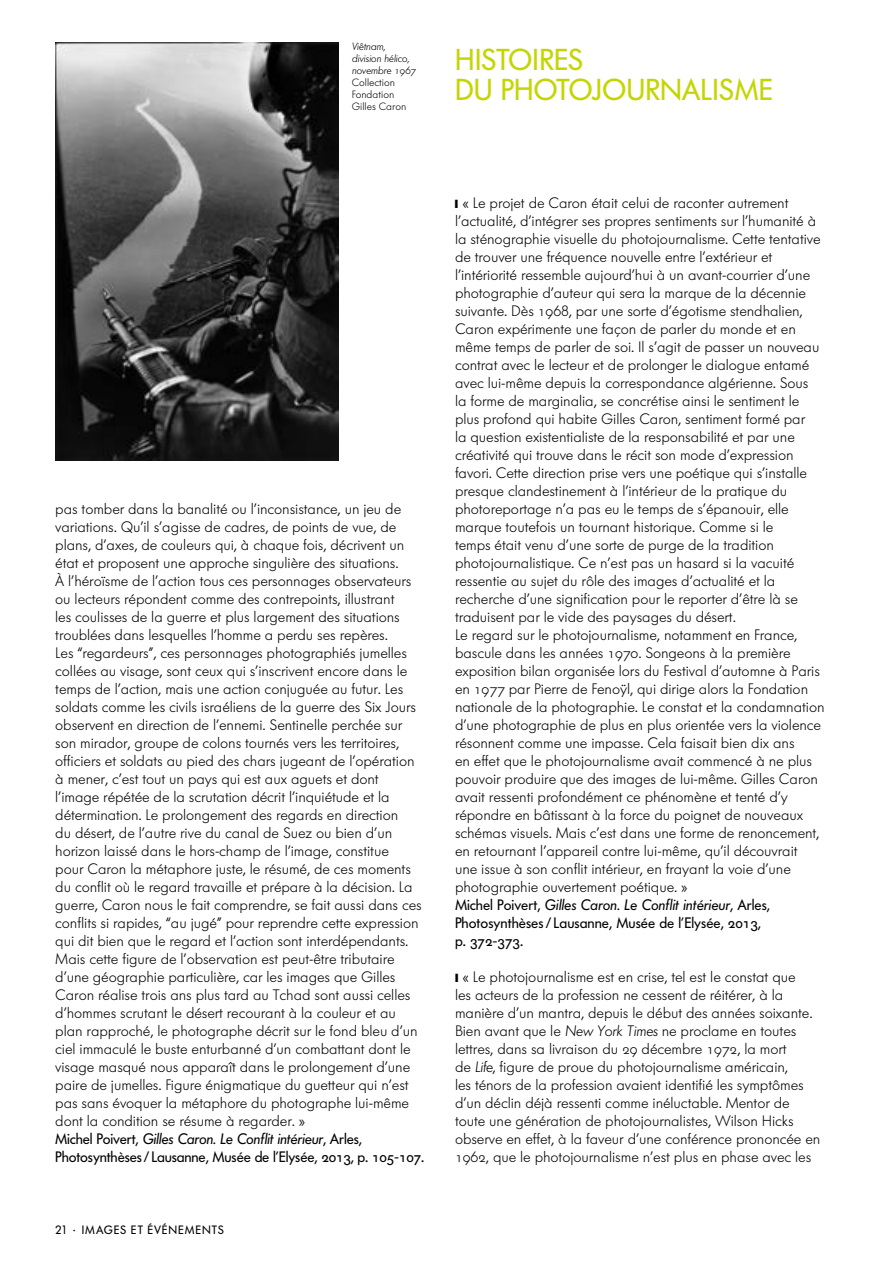
<style>
.page{position:relative;width:893px;height:1263px;background:#fff}
.page>*{position:absolute;margin:0;border:0;box-sizing:border-box;transform-origin:0 0}
.t1{font:30px/30px "Futura Serie BQ";color:#c4d600}
.t2{font:15px/18px "Futura Serie BQ Light Mix";letter-spacing:-.005em;color:#000}
.t3{font:15px/18px "Futura Serie BQ Book Mix";letter-spacing:-.005em;color:#000}
.t4{font:15px "Futura Serie BQ Book Oblique Mix";letter-spacing:-.005em;color:#000}
.t5{font:12px "Futura Serie BQ";letter-spacing:.07em;color:#000}
.t6{font:10.5px/12px "Futura Serie BQ Light Oblique Mix";color:#000}
.t7{font:10.5px/12px "Futura Serie BQ Light Mix";color:#000}
.s1{font-family:"Futura Serie BQ Book Mix"}
.s2{font-family:"Futura Serie BQ Light Oblique Mix"}
</style>
<div class="page">
<img style="left:55px;top:43px;width:284px;height:417px">
<p class="t6" style="left:352px;top:41px;width:66px">Viêtnam, division hélico, novembre 1967</p>
<p class="t7" style="left:352px;top:77px;width:56px">Collection<br>Fondation<br>Gilles Caron</p>
<h1 class="t1" style="left:455px;top:45px;width:320px">HISTOIRES<br>DU PHOTOJOURNALISME</h1>
<p class="t2" style="left:55px;top:500px;width:368px">pas tomber dans la banalité ou l’inconsistance, un jeu de variations. Qu’il s’agisse de cadres, de points de vue, de plans, d’axes, de couleurs qui, à chaque fois, décrivent un état et proposent une approche singulière des situations.<br>À l’héroïsme de l’action tous ces personnages observateurs ou lecteurs répondent comme des contrepoints, illustrant<br>les coulisses de la guerre et plus largement des situations troublées dans lesquelles l’homme a perdu ses repères.<br>Les “regardeurs”, ces personnages photographiés jumelles collées au visage, sont ceux qui s’inscrivent encore dans le temps de l’action, mais une action conjuguée au futur. Les soldats comme les civils israéliens de la guerre des Six Jours observent en direction de l’ennemi. Sentinelle perchée sur son mirador, groupe de colons tournés vers les territoires, officiers et soldats au pied des chars jugeant de l’opération à mener, c’est tout un pays qui est aux aguets et dont l’image répétée de la scrutation décrit l’inquiétude et la détermination. Le prolongement des regards en direction<br>du désert, de l’autre rive du canal de Suez ou bien d’un horizon laissé dans le hors-champ de l’image, constitue<br>pour Caron la métaphore juste, le résumé, de ces moments du conflit où le regard travaille et prépare à la décision. La guerre, Caron nous le fait comprendre, se fait aussi dans ces conflits si rapides, “au jugé” pour reprendre cette expression qui dit bien que le regard et l’action sont interdépendants.<br>Mais cette figure de l’observation est peut-être tributaire d’une géographie particulière, car les images que Gilles Caron réalise trois ans plus tard au Tchad sont aussi celles d’hommes scrutant le désert recourant à la couleur et au plan rapproché, le photographe décrit sur le fond bleu d’un ciel immaculé le buste enturbanné d’un combattant dont le visage masqué nous apparaît dans le prolongement d’une paire de jumelles. Figure énigmatique du guetteur qui n’est pas sans évoquer la métaphore du photographe lui-même dont la condition se résume à regarder. »</p>
<p class="t4" style="left:55px;top:1130px;width:308px"><span class="s1">Michel Poivert,</span> Gilles Caron. Le Conflit intérieur<span class="s1">, Arles,</span></p>
<p class="t3" style="left:55px;top:1148px;width:370px">Photosynthèses / Lausanne, Musée de l’Elysée, 2013, p. 105‑107.</p>
<p class="t5" style="left:55px;top:1223px;width:36px">21<span class="s1">·</span>IMAG</p>
<p class="t5" style="left:114px;top:1223px;width:112px">ES ET ÉVÉN EMENTS</p>
<p class="t2" style="left:455px;top:194px;width:371px">❙ « Le projet de Caron était celui de raconter autrement l’actualité, d’intégrer ses propres sentiments sur l’humanité à la sténographie visuelle du photojournalisme. Cette tentative de trouver une fréquence nouvelle entre l’extérieur et l’intériorité ressemble aujourd’hui à un avant-courrier d’une photographie d’auteur qui sera la marque de la décennie suivante. Dès 1968, par une sorte d’égotisme stendhalien, Caron expérimente une façon de parler du monde et en même temps de parler de soi. Il s’agit de passer un nouveau contrat avec le lecteur et de prolonger le dialogue entamé avec lui-même depuis la correspondance algérienne. Sous<br>la forme de marginalia, se concrétise ainsi le sentiment le plus profond qui habite Gilles Caron, sentiment formé par<br>la question existentialiste de la responsabilité et par une créativité qui trouve dans le récit son mode d’expression favori. Cette direction prise vers une poétique qui s’installe presque clandestinement à l’intérieur de la pratique du photoreportage n’a pas eu le temps de s’épanouir, elle marque toutefois un tournant historique. Comme si le<br>temps était venu d’une sorte de purge de la tradition photojournalistique. Ce n’est pas un hasard si la vacuité ressentie au sujet du rôle des images d’actualité et la recherche d’une signification pour le reporter d’être là se traduisent par le vide des paysages du désert.<br>Le regard sur le photojournalisme, notamment en France, bascule dans les années 1970. Songeons à la première exposition bilan organisée lors du Festival d’automne à Paris en 1977 par Pierre de Fenoÿl, qui dirige alors la Fondation nationale de la photographie. Le constat et la condamnation d’une photographie de plus en plus orientée vers la violence résonnent comme une impasse. Cela faisait bien dix ans<br>en effet que le photojournalisme avait commencé à ne plus pouvoir produire que des images de lui-même. Gilles Caron avait ressenti profondément ce phénomène et tenté d’y répondre en bâtissant à la force du poignet de nouveaux schémas visuels. Mais c’est dans une forme de renoncement, en retournant l’appareil contre lui-même, qu’il découvrait<br>une issue à son conflit intérieur, en frayant la voie d’une photographie ouvertement poétique. »</p>
<p class="t4" style="left:455px;top:896px;width:316px"><span class="s1">Michel Poivert,</span> Gilles Caron. Le Conflit intérieur<span class="s1">, Arles,</span></p>
<p class="t3" style="left:455px;top:914px;width:308px">Photosynthèses / Lausanne, Musée de l’Elysée, 2013, p. 372‑373.</p>
<p class="t2" style="left:455px;top:968px;width:367px">❙ « Le photojournalisme est en crise, tel est le constat que<br>les acteurs de la profession ne cessent de réitérer, à la manière d’un mantra, depuis le début des années soixante.<br>Bien avant que le <span class="s2">New York Times</span> ne proclame en toutes lettres, dans sa livraison du 29 décembre 1972, la mort<br>de <span class="s2">Life</span>, figure de proue du photojournalisme américain,<br>les ténors de la profession avaient identifié les symptômes d’un déclin déjà ressenti comme inéluctable. Mentor de toute une génération de photojournalistes, Wilson Hicks observe en effet, à la faveur d’une conférence prononcée en 1962, que le photojournalisme n’est plus en phase avec les</p>
</div>
